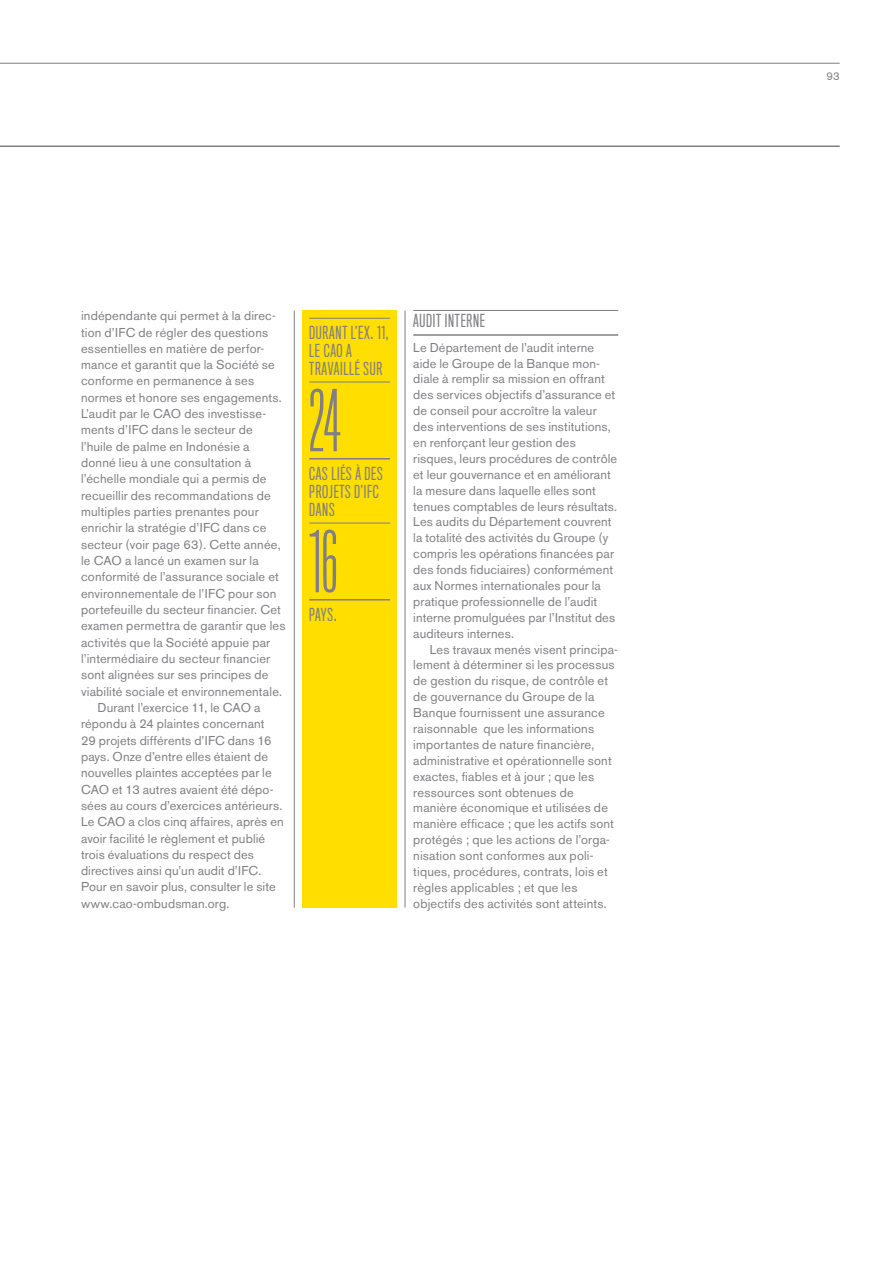
<style>
.page{position:relative;width:894px;height:1263px;background:#fff}
.page>*{position:absolute;margin:0;border:0;box-sizing:border-box;transform-origin:0 0}
.t1{font:300 78px "Titling Gothic FB Skyline";color:#807f83}
.t2{font:16.5px/18px "Titling Gothic FB Comp";letter-spacing:.045em;color:#807f83}
.t3{font:12.75px/15.9px "Akzidenz Grotesk BE";letter-spacing:.015em;color:#807f83}
.t4{font:11.25px "Akzidenz Grotesk BE";color:#807f83}
</style>
<div class="page">
<hr style="left:294px;top:311px;width:1px;height:597px;background:#807f83">
<hr style="left:404px;top:311px;width:1px;height:597px;background:#807f83">
<hr style="left:413px;top:310px;width:205px;height:1px;background:#807f83">
<hr style="left:413px;top:334px;width:205px;height:2px;background:#807f83">
<div style="left:302px;top:310px;width:94px;height:597px;background:#ffde00"></div>
<hr style="left:309px;top:318px;width:81px;height:1px;background:#807f83">
<hr style="left:309px;top:382px;width:81px;height:1px;background:#807f83">
<hr style="left:309px;top:458px;width:81px;height:1px;background:#807f83">
<hr style="left:309px;top:523px;width:81px;height:1px;background:#807f83">
<hr style="left:309px;top:599px;width:81px;height:1px;background:#807f83">
<hr style="left:0;top:63px;width:839px;height:1px;background:#807f83">
<hr style="left:0;top:145px;width:839px;height:2px;background:#807f83">
<p class="t3" style="left:81px;top:308px;width:196px">indépendante qui permet à la direc-</p>
<p class="t3" style="left:81px;top:324px;width:189px">tion d’IFC de régler des questions</p>
<p class="t3" style="left:81px;top:340px;width:184px">essentielles en matière de perfor-</p>
<p class="t3" style="left:81px;top:357px;width:195px">mance et garantit que la Société se</p>
<p class="t3" style="left:81px;top:373px;width:174px">conforme en permanence à ses</p>
<p class="t3" style="left:81px;top:389px;width:202px">normes et honore ses engagements.</p>
<p class="t3" style="left:81px;top:406px;width:186px">L’audit par le CAO des investisse-</p>
<p class="t3" style="left:81px;top:422px;width:173px">ments d’IFC dans le secteur de</p>
<p class="t3" style="left:81px;top:438px;width:170px">l’huile de palme en Indonésie a</p>
<p class="t3" style="left:81px;top:455px;width:171px">donné lieu à une consultation à</p>
<p class="t3" style="left:81px;top:471px;width:187px">l’échelle mondiale qui a permis de</p>
<p class="t3" style="left:81px;top:487px;width:191px">recueillir des recommandations de</p>
<p class="t3" style="left:81px;top:504px;width:179px">multiples parties prenantes pour</p>
<p class="t3" style="left:81px;top:520px;width:187px">enrichir la stratégie d’IFC dans ce</p>
<p class="t3" style="left:81px;top:536px;width:201px">secteur (voir page 63). Cette année,</p>
<p class="t3" style="left:81px;top:553px;width:179px">le CAO a lancé un examen sur la</p>
<p class="t3" style="left:81px;top:569px;width:199px">conformité de l’assurance sociale et</p>
<p class="t3" style="left:81px;top:585px;width:197px">environnementale de l’IFC pour son</p>
<p class="t3" style="left:81px;top:602px;width:201px">portefeuille du secteur financier. Cet</p>
<p class="t3" style="left:81px;top:618px;width:206px">examen permettra de garantir que les</p>
<p class="t3" style="left:81px;top:634px;width:191px">activités que la Société appuie par</p>
<p class="t3" style="left:81px;top:651px;width:191px">l’intermédiaire du secteur financier</p>
<p class="t3" style="left:81px;top:667px;width:189px">sont alignées sur ses principes de</p>
<p class="t3" style="left:81px;top:683px;width:202px">viabilité sociale et environnementale.</p>
<p class="t3" style="left:97px;top:699px;width:164px">Durant l’exercice 11, le CAO a</p>
<p class="t3" style="left:81px;top:716px;width:185px">répondu à 24 plaintes concernant</p>
<p class="t3" style="left:81px;top:732px;width:192px">29 projets différents d’IFC dans 16</p>
<p class="t3" style="left:81px;top:748px;width:188px">pays. Onze d’entre elles étaient de</p>
<p class="t3" style="left:81px;top:765px;width:192px">nouvelles plaintes acceptées par le</p>
<p class="t3" style="left:81px;top:781px;width:194px">CAO et 13 autres avaient été dépo-</p>
<p class="t3" style="left:81px;top:797px;width:203px">sées au cours d’exercices antérieurs.</p>
<p class="t3" style="left:81px;top:814px;width:204px">Le CAO a clos cinq affaires, après en</p>
<p class="t3" style="left:81px;top:830px;width:185px">avoir facilité le règlement et publié</p>
<p class="t3" style="left:81px;top:846px;width:174px">trois évaluations du respect des</p>
<p class="t3" style="left:81px;top:863px;width:182px">directives ainsi qu’un audit d’IFC.</p>
<p class="t3" style="left:81px;top:879px;width:196px">Pour en savoir plus, consulter le site</p>
<p class="t3" style="left:81px;top:895px;width:150px">www.cao-ombudsman.org.</p>
<p class="t2" style="left:309px;top:324px;width:81px">DURANT L’EX. 11,<br>LE CAO A<br>TRAVAILLÉ SUR</p>
<h1 class="t1" style="left:309px;top:376px;width:33px">24</h1>
<p class="t2" style="left:309px;top:465px;width:75px">CAS LIÉS À DES<br>PROJETS D’IFC<br>DANS</p>
<h1 class="t1" style="left:309px;top:517px;width:30px">16</h1>
<p class="t2" style="left:309px;top:606px;width:29px">PAYS.</p>
<p class="t2" style="left:413px;top:312px;width:73px">AUDIT INTERNE</p>
<p class="t3" style="left:413px;top:339px;width:205px">Le Département de l’audit interne aide le Groupe de la Banque mon&shy;diale à remplir sa mission en offrant des services objectifs d’assurance et de conseil pour accroître la valeur des interventions de ses institutions, en renforçant leur gestion des risques, leurs procédures de contrôle et leur gouvernance et en améliorant la mesure dans laquelle elles sont tenues comptables de leurs résultats.<br>Les audits du Département couvrent la totalité des activités du Groupe (y compris les opérations financées par des fonds fiduciaires) conformément aux Normes internationales pour la pratique professionnelle de l’audit interne promulguées par l’Institut des auditeurs internes.</p>
<p class="t3" style="left:413px;top:641px;width:206px;text-indent:16px">Les travaux menés visent principa&shy;lement à déterminer si les processus de gestion du risque, de contrôle et de gouvernance du Groupe de la Banque fournissent une assurance raisonnable que les informations importantes de nature financière, administrative et opérationnelle sont exactes, fiables et à jour ; que les ressources sont obtenues de manière économique et utilisées de manière efficace ; que les actifs sont protégés ; que les actions de l’orga&shy;nisation sont conformes aux poli&shy;tiques, procédures, contrats, lois et règles applicables ; et que les objectifs des activités sont atteints.</p>
<p class="t4" style="left:826px;top:69px;width:15px">93</p>
</div>
